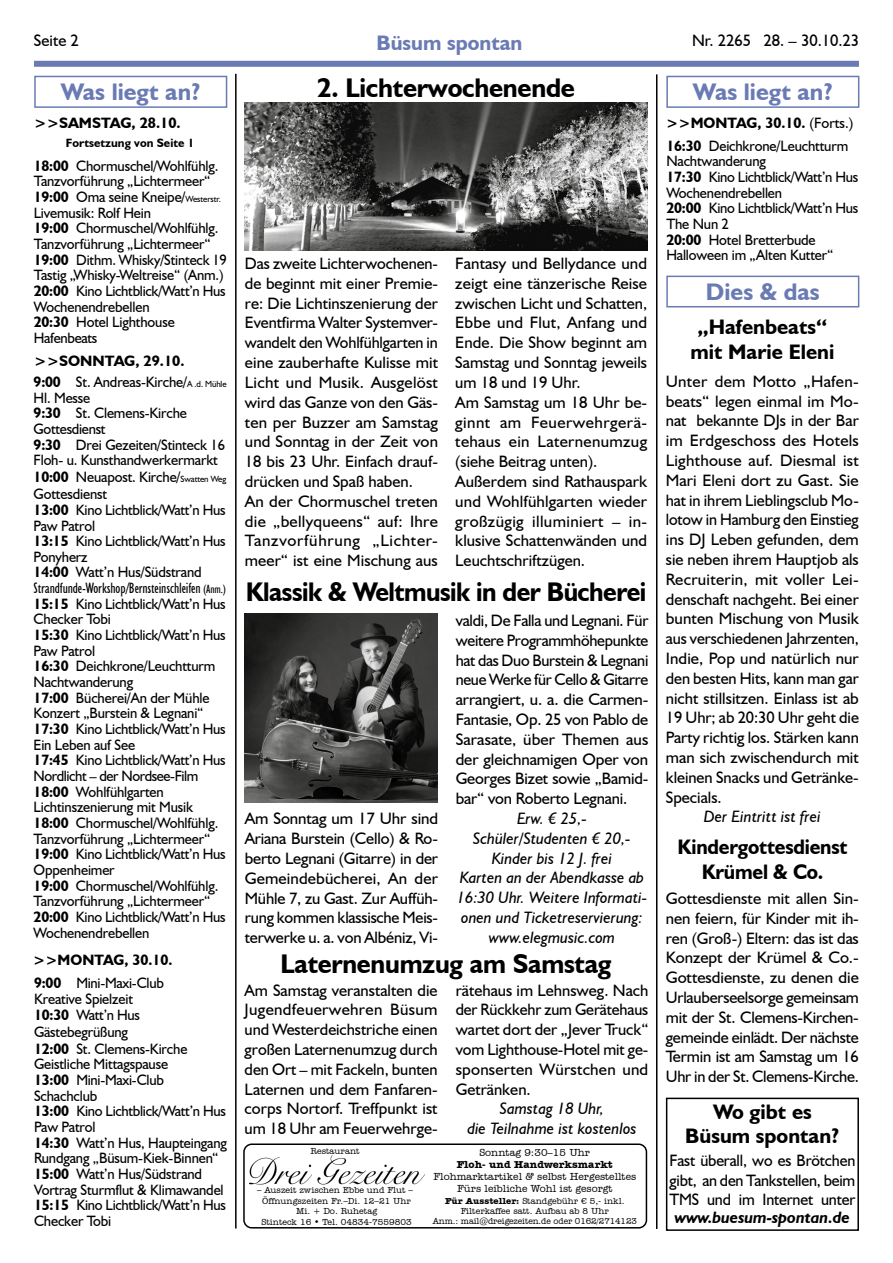
<style>
.page{position:relative;width:893px;height:1263px;background:#fff}
.page>*{position:absolute;margin:0;border:0;box-sizing:border-box;transform-origin:0 0}
.t1{font:700 27px "Humanist 521 BT";letter-spacing:-.01em;color:#000}
.t2{font:700 27px "Humanist 521 BT";letter-spacing:-.01em;color:#000;scale:.95 1}
.t3{font:700 24px "Humanist 521 BT";color:#6a7bb4}
.t4{font:700 21px/25.2px "Humanist 521 BT";color:#000;text-align:center}
.t5{font:700 21px/25.2px "Humanist 521 BT";color:#000;text-align:center;scale:.96 1}
.t6{font:700 21px "Humanist 521 BT";color:#6a7bb4}
.t7{font:16.5px/19.8px "Humanist 521 BT";color:#000;text-align:justify}
.t8{font:italic 16.5px/19.8px "Humanist 521 BT";color:#000;text-align:center}
.t9{font:italic 700 16.5px "Humanist 521 BT";color:#000}
.t10{font:15px/15.8px "Humanist 521 BT";letter-spacing:-.01em;color:#000}
.t11{font:700 15px "Humanist 521 BT";color:#000}
.t12{font:700 12px "Humanist 521 BT";color:#000}
.t13{font:500 10.5px/12px "Amer Typewriter IT Cby BT";color:#000;text-align:center}
.t14{font:700 10.5px "Amer Typewriter IT Cby BT";color:#000}
.t15{font:500 9px/10.5px "Amer Typewriter IT Cby BT";color:#000;text-align:center}
.s1{font-weight:400}
.s2{font-weight:700}
.s3{font-size:9px}
.s4{font-stretch:condensed}
.s5{font-stretch:condensed;font-size:12px}
</style>
<div class="page">
<div style="left:34px;top:61px;width:825px;height:6px;background:#6a7bb4"></div>
<hr style="left:656px;top:74px;width:1px;height:1155px;background:#000">
<hr style="left:235px;top:74px;width:2px;height:1154px;background:#000">
<div style="left:34px;top:76px;width:193px;height:32px;border:2px solid #6a7bb4"></div>
<div style="left:666px;top:76px;width:193px;height:32px;border:2px solid #6a7bb4"></div>
<div style="left:666px;top:276px;width:193px;height:31px;border:2px solid #6a7bb4"></div>
<img style="left:245px;top:613px;width:193px;height:189px">
<img style="left:244px;top:103px;width:404px;height:147px">
<div style="left:243px;top:1143px;width:404px;height:85px;border:2px solid #000;border-radius:8px"></div>
<img style="left:250px;top:1156px;width:174px;height:29px">
<div style="left:666px;top:1098px;width:193px;height:133px;border:2px solid #000"></div>
<p class="t7" style="left:34px;top:31px;width:46px">Seite 2</p>
<p class="t6" style="left:376px;top:30px;width:147px">Büsum spontan</p>
<p class="t7" style="left:692px;top:31px;width:169px">Nr. 2265 28. – 30.10.23</p>
<h2 class="t3" style="left:61px;top:77px;width:142px">Was liegt an?</h2>
<h2 class="t3" style="left:693px;top:77px;width:142px">Was liegt an?</h2>
<p class="t12" style="left:66px;top:135px;width:130px">Fortsetzung von Seite 1</p>
<h1 class="t1" style="left:317px;top:71px;width:259px">2. Lichterwochenende</h1>
<p class="t11" style="left:666px;top:114px;width:189px">&gt;&gt;MONTAG, 30.10. <span class="s1">(Forts.)</span></p>
<p class="t11" style="left:34px;top:114px;width:148px">&gt;&gt;SAMSTAG, 28.10.</p>
<p class="t10" style="left:666px;top:137px;width:193px"><span class="s2">16:30</span> Deichkrone/Leuchtturm<br>Nachtwanderung<br><span class="s2">17:30</span> Kino Lichtblick/Watt’n Hus<br>Wochenendrebellen<br><span class="s2">20:00</span> Kino Lichtblick/Watt’n Hus<br>The Nun 2<br><span class="s2">20:00</span> Hotel Bretterbude<br>Halloween im „Alten Kutter“</p>
<p class="t10" style="left:34px;top:158px;width:195px"><span class="s2">18:00</span> Chormuschel/Wohlfühlg.<br>Tanzvorführung „Lichtermeer“<br><span class="s2">19:00</span> Oma seine Kneipe/<span class="s3">Westerstr.<br></span>Livemusik: Rolf Hein<br><span class="s2">19:00</span> Chormuschel/Wohlfühlg.<br>Tanzvorführung „Lichtermeer“<br><span class="s2">19:00</span> Dithm. Whisky/Stinteck 19<br>Tastig „Whisky-Weltreise“ (Anm.)<br><span class="s2">20:00</span> Kino Lichtblick/Watt’n Hus<br>Wochenendrebellen<br><span class="s2">20:30</span> Hotel Lighthouse<br>Hafenbeats</p>
<p class="t7" style="left:245px;top:253px;width:195px;text-align:left">Das zweite Lichterwochenen&shy;de beginnt mit einer Premie&shy;re: Die Lichtinszenierung der<br>Eventfirma Walter Systemver&shy;wandelt den Wohlfühlgarten in eine zauberhafte Kulisse mit<br>Licht und Musik. Ausgelöst wird das Ganze von den Gäs&shy;ten per Buzzer am Samstag und Sonntag in der Zeit von<br>18 bis 23 Uhr. Einfach drauf&shy;drücken und Spaß haben.<br>An der Chormuschel treten die „bellyqueens“ auf: Ihre<br>Tanzvorführung „Lichter&shy;meer“ ist eine Mischung aus</p>
<p class="t7" style="left:455px;top:253px;width:193px;text-align:left">Fantasy und Bellydance und zeigt eine tänzerische Reise zwischen Licht und Schatten,<br>Ebbe und Flut, Anfang und<br>Ende. Die Show beginnt am<br>Samstag und Sonntag jeweils um 18 und 19 Uhr.<br>Am Samstag um 18 Uhr be&shy;ginnt am Feuerwehrgerä&shy;tehaus ein Laternenumzug (siehe Beitrag unten).<br>Außerdem sind Rathauspark und Wohlfühlgarten wieder großzügig illuminiert – in&shy;klusive Schattenwänden und<br>Leuchtschriftzügen.</p>
<h2 class="t3" style="left:706px;top:276px;width:115px">Dies &amp; das</h2>
<p class="t4" style="left:690px;top:314px;width:145px">„Hafenbeats“ mit Marie Eleni</p>
<p class="t7" style="left:666px;top:371px;width:195px">Unter dem Motto „Hafen&shy;beats“ legen einmal im Mo&shy;nat bekannte DJs in der Bar im Erdgeschoss des Hotels Lighthouse auf. Diesmal ist Mari Eleni dort zu Gast. Sie hat in ihrem Lieblingsclub Mo&shy;lotow in Hamburg den Einstieg ins DJ Leben gefunden, dem sie neben ihrem Hauptjob als Recruiterin, mit voller Lei&shy;denschaft nachgeht. Bei einer bunten Mischung von Musik aus verschiedenen Jahrzenten, Indie, Pop und natürlich nur den besten Hits, kann man gar nicht stillsitzen. Einlass ist ab 19 Uhr; ab 20:30 Uhr geht die Party richtig los. Stärken kann man sich zwischendurch mit kleinen Snacks und Getränke-Specials.</p>
<p class="t8" style="left:704px;top:807px;width:118px">Der Eintritt ist frei</p>
<p class="t11" style="left:34px;top:351px;width:152px">&gt;&gt;SONNTAG, 29.10.</p>
<p class="t10" style="left:34px;top:374px;width:195px"><span class="s2">9:00</span> St. Andreas-Kirche/<span class="s3">A .d. Mühle<br></span>Hl. Messe<br><span class="s2">9:30</span> St. Clemens-Kirche<br>Gottesdienst<br><span class="s2">9:30</span> Drei Gezeiten/Stinteck 16<br>Floh- u. Kunsthandwerkermarkt<br><span class="s2">10:00</span> Neuapost. Kirche/<span class="s3">Swatten Weg<br></span>Gottesdienst<br><span class="s2">13:00</span> Kino Lichtblick/Watt’n Hus<br>Paw Patrol<br><span class="s2">13:15</span> Kino Lichtblick/Watt’n Hus<br>Ponyherz<br><span class="s2">14:00</span> Watt’n Hus/Südstrand<br><span class="s4">Strandfunde-Workshop/Bernsteinschleifen</span> <span class="s5">(Anm.)<br></span><span class="s2">15:15</span> Kino Lichtblick/Watt’n Hus<br>Checker Tobi<br><span class="s2">15:30</span> Kino Lichtblick/Watt’n Hus<br>Paw Patrol<br><span class="s2">16:30</span> Deichkrone/Leuchtturm<br>Nachtwanderung<br><span class="s2">17:00</span> Bücherei/An der Mühle<br>Konzert „Burstein &amp; Legnani“<br><span class="s2">17:30</span> Kino Lichtblick/Watt’n Hus<br>Ein Leben auf See<br><span class="s2">17:45</span> Kino Lichtblick/Watt’n Hus<br>Nordlicht – der Nordsee-Film<br><span class="s2">18:00</span> Wohlfühlgarten<br>Lichtinszenierung mit Musik<br><span class="s2">18:00</span> Chormuschel/Wohlfühlg.<br>Tanzvorführung „Lichtermeer“<br><span class="s2">19:00</span> Kino Lichtblick/Watt’n Hus<br>Oppenheimer<br><span class="s2">19:00</span> Chormuschel/Wohlfühlg.<br>Tanzvorführung „Lichtermeer“<br><span class="s2">20:00</span> Kino Lichtblick/Watt’n Hus<br>Wochenendrebellen</p>
<h1 class="t2" style="left:246px;top:575px;width:423px">Klassik &amp; Weltmusik in der Bücherei</h1>
<p class="t7" style="left:456px;top:610px;width:194px">valdi, De Falla und Legnani. Für weitere Programmhöhepunkte hat das Duo Burstein &amp; Legnani neue Werke für Cello &amp; Gitarre arrangiert, u. a. die Carmen-Fantasie, Op. 25 von Pablo de Sarasate, über Themen aus der gleichnamigen Oper von Georges Bizet sowie „Bamid&shy;bar“ von Roberto Legnani.</p>
<p class="t8" style="left:457px;top:808px;width:192px">Erw. € 25,-<br>Schüler/Studenten € 20,-<br>Kinder bis 12 J. frei<br>Karten an der Abendkasse ab<br>16:30 Uhr. Weitere Informati&shy;onen und Ticketreservierung: www.elegmusic.com</p>
<p class="t7" style="left:245px;top:808px;width:195px">Am Sonntag um 17 Uhr sind Ariana Burstein (Cello) &amp; Ro&shy;berto Legnani (Gitarre) in der Gemeindebücherei, An der Mühle 7, zu Gast. Zur Auffüh&shy;rung kommen klassische Meis&shy;terwerke u. a. von Albéniz, Vi-</p>
<p class="t5" style="left:678px;top:833px;width:178px">Kindergottesdienst<br>Krümel &amp; Co.</p>
<p class="t7" style="left:666px;top:888px;width:195px">Gottesdienste mit allen Sin&shy;nen feiern, für Kinder mit ih&shy;ren (Groß-) Eltern: das ist das Konzept der Krümel &amp; Co.- Gottesdienste, zu denen die Urlauberseelsorge gemeinsam mit der St. Clemens-Kirchen&shy;gemeinde einlädt. Der nächste Termin ist am Samstag um 16<br>Uhr in der St. Clemens-Kirche.</p>
<h1 class="t1" style="left:280px;top:947px;width:333px">Laternenumzug am Samstag</h1>
<p class="t7" style="left:245px;top:980px;width:195px">Am Samstag veranstalten die Jugendfeuerwehren Büsum und Westerdeichstriche einen großen Laternenumzug durch den Ort – mit Fackeln, bunten Laternen und dem Fanfaren&shy;corps Nortorf. Treffpunkt ist um 18 Uhr am Feuerwehrge-</p>
<p class="t11" style="left:33px;top:951px;width:141px">&gt;&gt;MONTAG, 30.10.</p>
<p class="t10" style="left:34px;top:975px;width:195px"><span class="s2">9:00</span> Mini-Maxi-Club<br>Kreative Spielzeit<br><span class="s2">10:30</span> Watt’n Hus<br>Gästebegrüßung<br><span class="s2">12:00</span> St. Clemens-Kirche<br>Geistliche Mittagspause<br><span class="s2">13:00</span> Mini-Maxi-Club<br>Schachclub<br><span class="s2">13:00</span> Kino Lichtblick/Watt’n Hus<br>Paw Patrol<br><span class="s2">14:30</span> Watt’n Hus, Haupteingang<br>Rundgang „Büsum-Kiek-Binnen“<br><span class="s2">15:00</span> Watt’n Hus/Südstrand<br>Vortrag Sturmflut &amp; Klimawandel<br><span class="s2">15:15</span> Kino Lichtblick/Watt’n Hus<br>Checker Tobi</p>
<p class="t7" style="left:456px;top:980px;width:194px">rätehaus im Lehnsweg. Nach der Rückkehr zum Gerätehaus wartet dort der „Jever Truck“ vom Lighthouse-Hotel mit ge&shy;sponserten Würstchen und Getränken.</p>
<p class="t8" style="left:467px;top:1098px;width:171px">Samstag 18 Uhr,<br>die Teilnahme ist kostenlos</p>
<p class="t4" style="left:685px;top:1100px;width:156px;line-height:24px">Wo gibt es<br>Büsum spontan?</p>
<p class="t7" style="left:669px;top:1150px;width:187px">Fast überall, wo es Brötchen gibt, an den Tankstellen, beim TMS und im Internet unter</p>
<p class="t9" style="left:675px;top:1207px;width:176px">www.buesum-spontan.de</p>
<p class="t15" style="left:310px;top:1146px;width:51px">Restaurant</p>
<p class="t15" style="left:257px;top:1185px;width:157px">– Auszeit zwischen Ebbe und Flut –</p>
<p class="t13" style="left:479px;top:1147px;width:112px">Sonntag 9:30–15 Uhr</p>
<p class="t14" style="left:457px;top:1158px;width:158px">Floh- und Handwerksmarkt</p>
<p class="t13" style="left:433px;top:1171px;width:204px">Flohmarktartikel &amp; selbst Hergestelltes<br>Fürs leibliche Wohl ist gesorgt</p>
<p class="t15" style="left:433px;top:1196px;width:206px;line-height:9.9px"><span class="s2">Für Aussteller:</span> Standgebühr € 5,- inkl.<br>Filterkaffee satt. Aufbau ab 8 Uhr<br>Anm.: mail@dreigezeiten.de oder 0162/2714123</p>
<p class="t15" style="left:261px;top:1195px;width:152px">Öffnungszeiten Fr.–Di. 12–21 Uhr<br>Mi. + Do. Ruhetag<br>Stinteck 16 • Tel. 04834-7559803</p>
</div>
